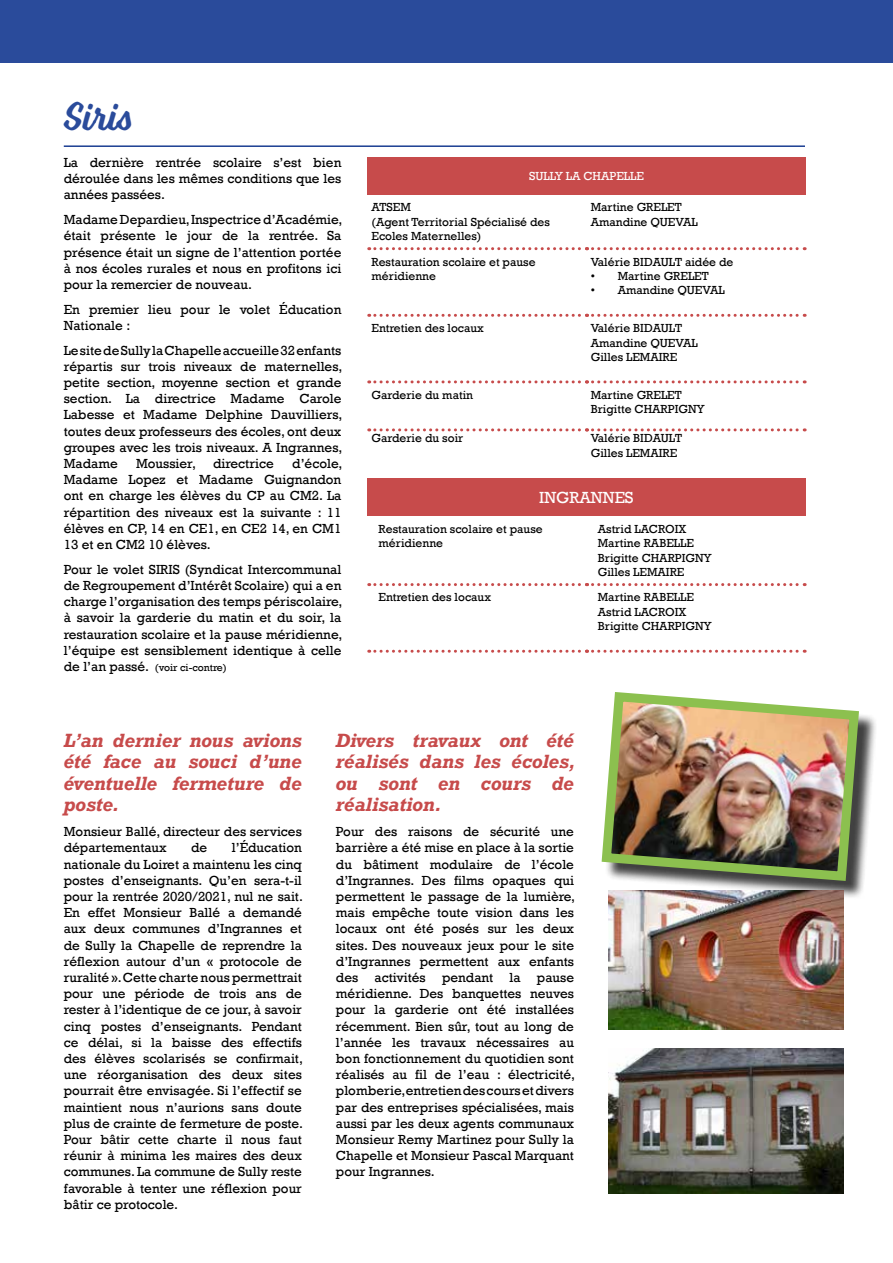
<style>
.page{position:relative;width:893px;height:1263px;background:#fff}
.page>*{position:absolute;margin:0;border:0;box-sizing:border-box;transform-origin:0 0}
.t1{font:40.5px "Voltage";color:#2a4b9b}
.t2{font:italic 700 18px/21.6px "Rockwell";letter-spacing:-.01em;color:#c74b4b;text-align:justify}
.t3{font:16.5px "Rockwell";color:#fff}
.t4{font:13.5px/16.2px "Rockwell";color:#000;text-align:justify}
.t5{font:12px/14.4px "Rockwell";color:#000}
.t6{font:12px "Rockwell";color:#fff}
.t7{font:10.5px "Rockwell";color:#000}
.s1{font-size:13.5px}
</style>
<div class="page">
<hr style="left:64px;top:145px;width:829px;height:2px;background:#1b3e92">
<div style="left:0;top:0;width:893px;height:62px;background:#2a4b9b"></div>
<div style="left:367px;top:157px;width:439px;height:38px;background:#c74b4b"></div>
<svg style="left:369px;top:247px;width:436px;height:3px"></svg>
<svg style="left:369px;top:314px;width:436px;height:3px"></svg>
<svg style="left:369px;top:380px;width:436px;height:3px"></svg>
<svg style="left:369px;top:428px;width:436px;height:3px"></svg>
<div style="left:367px;top:479px;width:439px;height:37px;background:#c74b4b"></div>
<svg style="left:369px;top:583px;width:436px;height:3px"></svg>
<svg style="left:369px;top:650px;width:436px;height:3px"></svg>
<div style="left:806px;top:103px;width:87px;height:53px;background:#fff"></div>
<div style="left:604px;top:695px;width:273px;height:204px;background:#000;opacity:.75"></div>
<img style="left:601px;top:692px;width:263px;height:194px">
<img style="left:608px;top:890px;width:236px;height:140px">
<img style="left:608px;top:1049px;width:236px;height:144px">
<h1 class="t1" style="left:64px;top:92px;width:71px">Siris</h1>
<p class="t4" style="left:64px;top:155px;width:279px">La dernière rentrée scolaire s’est bien déroulée dans les mêmes conditions que les années passées.</p>
<p class="t4" style="left:64px;top:212px;width:280px">Madame Depardieu, Inspectrice d’Académie, était présente le jour de la rentrée. Sa présence était un signe de l’attention portée à nos écoles rurales et nous en profitons ici pour la remercier de nouveau.</p>
<p class="t4" style="left:64px;top:301px;width:279px">En premier lieu pour le volet Éducation<br>Nationale :</p>
<p class="t4" style="left:64px;top:342px;width:280px">Le site de Sully la Chapelle accueille 32 enfants répartis sur trois niveaux de maternelles, petite section, moyenne section et grande section. La directrice Madame Carole Labesse et Madame Delphine Dauvilliers, toutes deux professeurs des écoles, ont deux groupes avec les trois niveaux. A Ingrannes, Madame</p>
<p class="t4" style="left:64px;top:456px;width:280px;text-indent:228px">d’école, Madame Lopez et Madame Guignandon ont en charge les élèves du CP au CM2. La répartition des niveaux est la suivante : 11 élèves en CP, 14 en CE1, en CE2 14, en CM1<br>13 et en CM2 10 élèves.</p>
<p class="t4" style="left:64px;top:561px;width:280px">Pour le volet SIRIS (Syndicat Intercommunal de Regroupement d’Intérêt Scolaire) qui a en charge l’organisation des temps périscolaire, à savoir la garderie du matin et du soir, la restauration scolaire et la pause méridienne, l’équipe est sensiblement identique à celle</p>
<p class="t7" style="left:64px;top:661px;width:165px"><span class="s1">de l’an passé.</span> (voir ci-contre)</p>
<p class="t4" style="left:136px;top:456px;width:61px">Moussier,</p>
<p class="t4" style="left:213px;top:456px;width:62px">directrice</p>
<p class="t6" style="left:529px;top:169px;width:116px">SULLY LA CHAPELLE</p>
<p class="t5" style="left:371px;top:200px;width:180px">ATSEM<br>(Agent Territorial Spécialisé des<br>Ecoles Maternelles)</p>
<p class="t5" style="left:591px;top:200px;width:109px">Martine GRELET<br>Amandine QUEVAL</p>
<p class="t5" style="left:371px;top:254px;width:166px">Restauration scolaire et pause méridienne</p>
<p class="t5" style="left:591px;top:254px;width:144px">Valérie BIDAULT aidée de</p>
<p class="t5" style="left:591px;top:269px;width:119px">• Martine GRELET</p>
<p class="t5" style="left:591px;top:283px;width:136px">• Amandine QUEVAL</p>
<p class="t5" style="left:371px;top:321px;width:114px">Entretien des locaux</p>
<p class="t5" style="left:591px;top:321px;width:109px">Valérie BIDAULT<br>Amandine QUEVAL<br>Gilles LEMAIRE</p>
<p class="t5" style="left:371px;top:388px;width:103px">Garderie du matin</p>
<p class="t5" style="left:591px;top:388px;width:115px">Martine GRELET<br>Brigitte CHARPIGNY</p>
<p class="t5" style="left:371px;top:431px;width:93px">Garderie du soir</p>
<p class="t5" style="left:591px;top:431px;width:93px">Valérie BIDAULT<br>Gilles LEMAIRE</p>
<p class="t3" style="left:539px;top:488px;width:96px">INGRANNES</p>
<p class="t5" style="left:379px;top:522px;width:166px">Restauration scolaire et pause méridienne</p>
<p class="t5" style="left:598px;top:522px;width:115px">Astrid LACROIX<br>Martine RABELLE<br>Brigitte CHARPIGNY<br>Gilles LEMAIRE</p>
<p class="t5" style="left:379px;top:590px;width:114px">Entretien des locaux</p>
<p class="t5" style="left:598px;top:590px;width:115px">Martine RABELLE<br>Astrid LACROIX<br>Brigitte CHARPIGNY</p>
<h2 class="t2" style="left:64px;top:729px;width:240px">L’an dernier nous avions été face au souci d’une éventuelle fermeture de poste.</h2>
<p class="t4" style="left:64px;top:824px;width:240px">Monsieur Ballé, directeur des services départementaux</p>
<p class="t4" style="left:64px;top:840px;width:241px;text-indent:168px">l’Éducation nationale du Loiret a maintenu les cinq postes d’enseignants. Qu’en sera-t-il pour la rentrée 2020/2021, nul ne sait.<br>En effet Monsieur Ballé a demandé aux deux communes d’Ingrannes et de Sully la Chapelle de reprendre la réflexion autour d’un « protocole de ruralité ». Cette charte nous permettrait pour une période de trois ans de rester à l’identique de ce jour, à savoir cinq postes d’enseignants. Pendant ce délai, si la baisse des effectifs des élèves scolarisés se confirmait, une réorganisation des deux sites pourrait être envisagée. Si l’effectif se maintient nous n’aurions sans doute plus de crainte de fermeture de poste.<br>Pour bâtir cette charte il nous faut réunir à minima les maires des deux communes. La commune de Sully reste favorable à tenter une réflexion pour bâtir ce protocole.</p>
<p class="t4" style="left:191px;top:840px;width:18px">de</p>
<h2 class="t2" style="left:336px;top:729px;width:241px">Divers travaux ont été réalisés dans les écoles, ou sont en cours de réalisation.</h2>
<p class="t4" style="left:336px;top:824px;width:241px">Pour des raisons de sécurité une barrière a été mise en place à la sortie du bâtiment modulaire de l’école d’Ingrannes. Des films opaques qui permettent le passage de la lumière, mais empêche toute vision dans les locaux ont été posés sur les deux sites. Des nouveaux jeux pour le site d’Ingrannes permettent aux enfants des activités pendant la pause méridienne. Des banquettes neuves pour la garderie ont été installées récemment. Bien sûr, tout au long de l’année les travaux nécessaires au bon fonctionnement du quotidien sont réalisés au fil de l’eau : électricité, plomberie, entretien des cours et divers par des entreprises spécialisées, mais aussi par les deux agents communaux Monsieur Remy Martinez pour Sully la Chapelle et Monsieur Pascal Marquant pour Ingrannes.</p>
</div>
